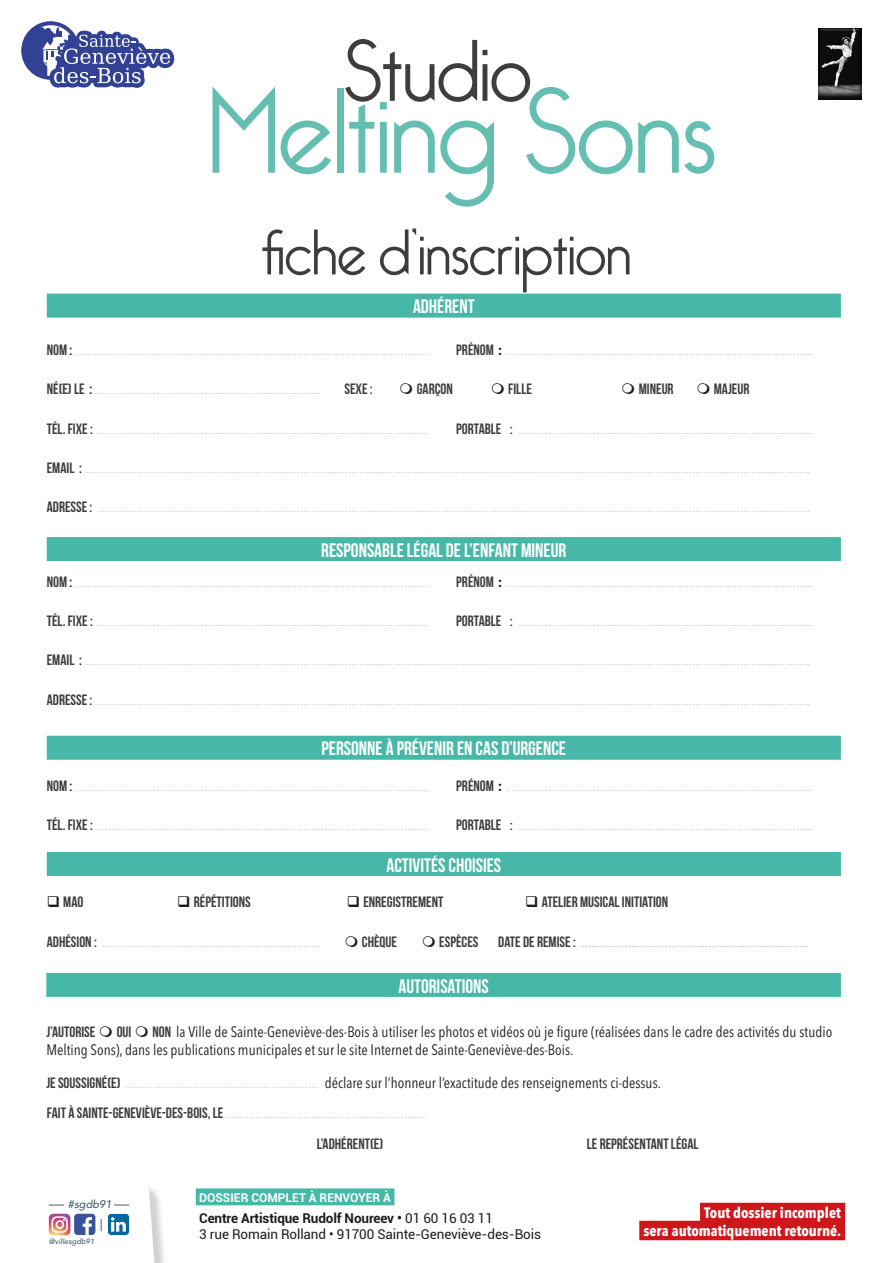
<style>
.page{position:relative;width:893px;height:1263px;background:#fff}
.page>*{position:absolute;margin:0;border:0;box-sizing:border-box;transform-origin:0 0}
.t1{font:300 118.05px "Bellerose";color:#64bfb0}
.t2{font:300 85.05px "Bellerose";color:#3d3d3c}
.t3{font:300 62.7px "Bellerose";color:#3d3d3c}
.t4{font:19.5px "Bebas Neue";color:#fff}
.t5{font:italic 200 condensed 15px "Avenir Next LT Pro";color:#70706f}
.t6{font:condensed 15px/18px "Avenir Next LT Pro";color:#1d1d1b}
.t7{font:15px "Bebas Neue";color:#3d3d3c}
.t8{font:200 condensed 15px "Avenir Next LT Pro";color:#3d3d3c}
.t9{font:700 condensed 15px "Avenir Next LT Pro";color:#fff}
.t10{font:13.5px "Roboto";letter-spacing:-.01em;color:#1d1d1b}
.t11{font:700 13.5px "Roboto";letter-spacing:-.01em;color:#1d1d1b}
.t12{font:700 12.15px "Roboto";color:#fff}
.t13{font:italic 500 11.1px "Avenir LT Std";color:#47616c}
.t14{font:italic 500 7.65px "Avenir LT Std";color:#47616c}
.s1{font-family:"Bebas Neue";font-weight:400;font-style:normal;font-stretch:normal;color:#3d3d3c}
.s2{font-family:"Bebas Neue";font-weight:400;font-style:normal;font-stretch:normal;color:#1d1d1b}
.s3{font-weight:600;font-style:normal;font-stretch:normal;color:#1d1d1b}
.s4{font-weight:400;font-style:normal;font-stretch:normal;color:#1d1d1b}
.s5{color:#1d1d1b}
.s6{font-family:"Bebas Neue";font-weight:400;font-stretch:normal}
.s7{font-family:"Bebas Neue";font-stretch:normal;color:#3d3d3c}
.s8{font-weight:400;font-style:normal;color:#1d1d1b}
.s9{font-weight:400}
</style>
<div class="page">
<div style="left:46px;top:973px;width:795px;height:24px;background:#47b8a7"></div>
<div style="left:47px;top:294px;width:794px;height:24px;background:#47b8a7"></div>
<div style="left:47px;top:537px;width:794px;height:24px;background:#47b8a7"></div>
<div style="left:47px;top:736px;width:794px;height:24px;background:#47b8a7"></div>
<div style="left:47px;top:852px;width:794px;height:24px;background:#47b8a7"></div>
<svg style="left:21px;top:21px;width:59px;height:59px"></svg>
<svg style="left:25px;top:27px;width:150px;height:61px"></svg>
<div style="left:700px;top:1203px;width:145px;height:19px;background:#cd171a"></div>
<div style="left:639px;top:1221px;width:206px;height:19px;background:#cd171a"></div>
<img style="left:818px;top:28px;width:44px;height:71px">
<div style="left:196px;top:1188px;width:198px;height:17px;background:#47b8a7"></div>
<svg style="left:156px;top:1193px;width:8px;height:70px"></svg>
<svg style="left:48px;top:1187px;width:108px;height:76px"></svg>
<p class="t2" style="left:344px;top:22px;width:189px">Studio</p>
<p class="t1" style="left:209px;top:64px;width:509px">Melting Sons</p>
<p class="t3" style="left:261px;top:216px;width:371px">fiche d’inscription</p>
<p class="t4" style="left:413px;top:296px;width:63px">ADHÉRENT</p>
<p class="t5" style="left:47px;top:341px;width:385px"><span class="s1">NOM</span> <span class="s2">:</span> ..............................................................................................................................</p>
<p class="t5" style="left:456px;top:341px;width:359px"><span class="s1">PRÉNOM</span> <span class="s3">:</span> .............................................................................................................</p>
<p class="t5" style="left:47px;top:380px;width:275px"><span class="s1">NÉ(E) LE</span> <span class="s2">:</span> ................................................................................</p>
<p class="t7" style="left:344px;top:381px;width:30px">SEXE :</p>
<p class="t7" style="left:417px;top:381px;width:38px">GARÇON</p>
<p class="t7" style="left:508px;top:381px;width:25px">FILLE</p>
<p class="t7" style="left:639px;top:381px;width:36px">MINEUR</p>
<p class="t7" style="left:714px;top:381px;width:37px">MAJEUR</p>
<p class="t5" style="left:47px;top:419px;width:385px"><span class="s1">TÉL. FIXE :</span> ......................................................................................................................</p>
<p class="t5" style="left:456px;top:419px;width:359px"><span class="s1">PORTABLE</span> <span class="s4">:</span> .........................................................................................................</p>
<p class="t5" style="left:47px;top:459px;width:766px"><span class="s1">EMAIL</span> <span class="s2">:</span> .................................................................................................................................................................................................................................................................</p>
<p class="t5" style="left:47px;top:498px;width:766px"><span class="s1">ADRESSE :</span> .............................................................................................................................................................................................................................................................</p>
<p class="t4" style="left:321px;top:539px;width:247px">RESPONSABLE LÉGAL DE L’ENFANT MINEUR</p>
<p class="t5" style="left:47px;top:573px;width:385px"><span class="s1">NOM</span> <span class="s2">:</span> ..............................................................................................................................</p>
<p class="t5" style="left:456px;top:573px;width:359px"><span class="s1">PRÉNOM</span> <span class="s3">:</span> .............................................................................................................</p>
<p class="t5" style="left:47px;top:612px;width:385px"><span class="s1">TÉL. FIXE :</span> ......................................................................................................................</p>
<p class="t5" style="left:456px;top:612px;width:359px"><span class="s1">PORTABLE</span> <span class="s4">:</span> .........................................................................................................</p>
<p class="t5" style="left:47px;top:651px;width:766px"><span class="s1">EMAIL</span> <span class="s2">:</span> .................................................................................................................................................................................................................................................................</p>
<p class="t5" style="left:47px;top:690px;width:766px"><span class="s1">ADRESSE :</span> .............................................................................................................................................................................................................................................................</p>
<p class="t4" style="left:322px;top:738px;width:246px">PERSONNE À PRÉVENIR EN CAS D’URGENCE</p>
<p class="t5" style="left:47px;top:777px;width:385px"><span class="s1">NOM</span> <span class="s2">:</span> ..............................................................................................................................</p>
<p class="t5" style="left:456px;top:777px;width:359px"><span class="s1">PRÉNOM</span> <span class="s3">:</span> .............................................................................................................</p>
<p class="t5" style="left:47px;top:816px;width:385px"><span class="s1">TÉL. FIXE :</span> ......................................................................................................................</p>
<p class="t5" style="left:456px;top:816px;width:359px"><span class="s1">PORTABLE</span> <span class="s4">:</span> .........................................................................................................</p>
<p class="t4" style="left:386px;top:854px;width:116px">ACTIVITÉS CHOISIES</p>
<p class="t7" style="left:47px;top:894px;width:38px"><span class="s5">❑</span> MAO</p>
<p class="t7" style="left:177px;top:894px;width:75px"><span class="s5">❑</span> RÉPÉTITIONS</p>
<p class="t7" style="left:347px;top:894px;width:98px"><span class="s5">❑</span> ENREGISTREMENT</p>
<p class="t7" style="left:525px;top:894px;width:144px"><span class="s5">❑</span> ATELIER MUSICAL INITIATION</p>
<p class="t5" style="left:47px;top:932px;width:275px"><span class="s1">ADHÉSION :</span> .............................................................................</p>
<p class="t7" style="left:362px;top:933px;width:37px">CHÈQUE</p>
<p class="t7" style="left:439px;top:933px;width:41px">ESPÈCES</p>
<p class="t8" style="left:498px;top:932px;width:311px"><span class="s6">DATE DE REMISE :</span> ................................................................................</p>
<p class="t4" style="left:398px;top:975px;width:92px">AUTORISATIONS</p>
<p class="t7" style="left:46px;top:1023px;width:51px">J’AUTORISE</p>
<p class="t7" style="left:117px;top:1023px;width:16px">OUI</p>
<p class="t6" style="left:46px;top:1022px;width:787px;text-indent:106px"><span class="s7">NON</span> la Ville de Sainte-Geneviève-des-Bois à utiliser les photos et vidéos où je figure (réalisées dans le cadre des activités du studio<br>Melting Sons), dans les publications municipales et sur le site Internet de Sainte-Geneviève-des-Bois.</p>
<p class="t5" style="left:46px;top:1074px;width:616px"><span class="s1">JE SOUSSIGNÉ(E)</span> ..................................................................... <span class="s8">déclare sur l’honneur l’exactitude des renseignements ci-dessus.</span></p>
<p class="t5" style="left:47px;top:1104px;width:382px"><span class="s1">FAIT À SAINTE-GENEVIÈVE-DES-BOIS, LE</span> .......................................................................</p>
<p class="t7" style="left:317px;top:1135px;width:68px">L’ADHÉRENT(E)</p>
<p class="t7" style="left:587px;top:1135px;width:113px">LE REPRÉSENTANT LÉGAL</p>
<p class="t13" style="left:68px;top:1198px;width:45px">#sgdb91</p>
<p class="t14" style="left:49px;top:1237px;width:47px">@villesgdb91</p>
<p class="t12" style="left:199px;top:1189px;width:193px">DOSSIER COMPLET À RENVOYER À</p>
<p class="t11" style="left:199px;top:1208px;width:295px">Centre Artistique Rudolf Noureev • <span class="s9">01 60 16 03 11</span></p>
<p class="t10" style="left:199px;top:1225px;width:343px">3 rue Romain Rolland • 91700 Sainte-Geneviève-des-Bois</p>
<p class="t9" style="left:704px;top:1203px;width:138px">Tout dossier incomplet</p>
<p class="t9" style="left:643px;top:1221px;width:199px">sera automatiquement retourné.</p>
</div>
